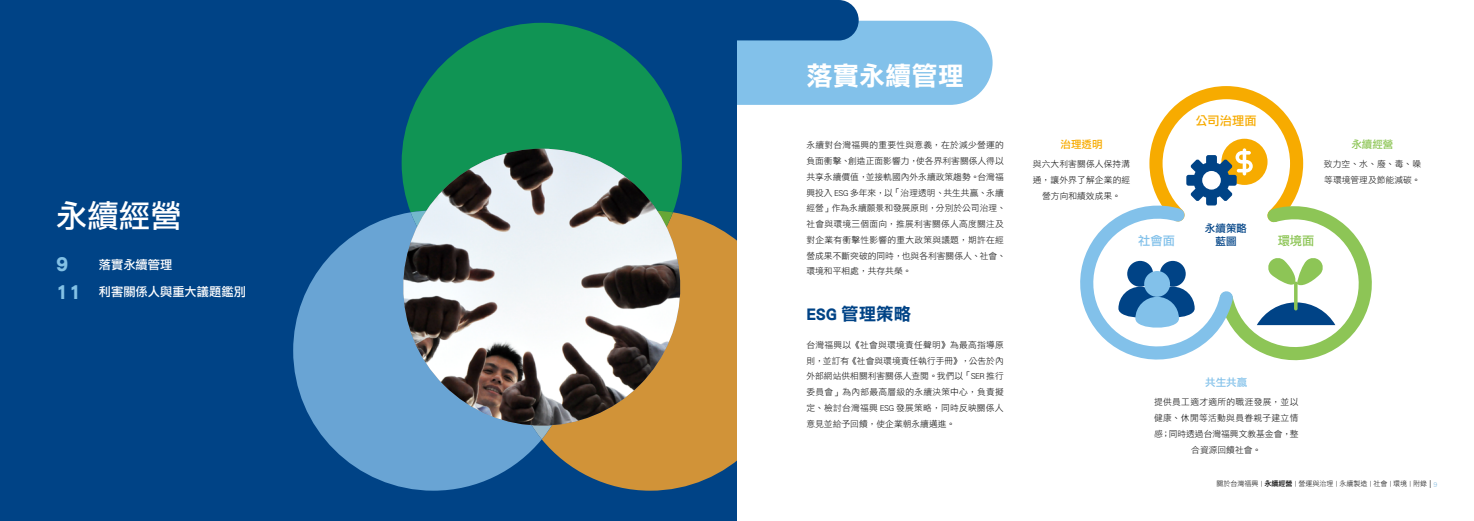
<style>
.page{position:relative;width:1474px;height:521px;background:#fff}
.page>*{position:absolute;margin:0;border:0;box-sizing:border-box;transform-origin:0 0}
.t1{font:31.5px "DF Li Hei Std W5";color:#fff}
.t2{font:26.25px "DF Li Hei Std W7";color:#fff}
.t3{font:21px "DF Li Hei Std W7";color:#83c1e5}
.t4{font:17.5px "DF Li Hei Std W7";color:#004386}
.t5{font:12.25px "DF Li Hei Std W5";color:#fff}
.t6{font:12.25px "DF Li Hei Std W5";color:#f7ab00}
.t7{font:12.25px "DF Li Hei Std W5";color:#82c1ea}
.t8{font:12.25px "DF Li Hei Std W5";color:#8dc556}
.t9{font:10.5px/12.6px "DF Li Hei Std W5";color:#004386;text-align:center}
.t10{font:10.5px "DF Li Hei Std W5";color:#f7ab00}
.t11{font:10.5px "DF Li Hei Std W5";color:#82c1ea}
.t12{font:10.5px "DF Li Hei Std W5";color:#8dc556}
.t13{font:8.75px/15.8px "DF Li Hei Std W3";color:#000}
.t14{font:8.75px/15.8px "DF Li Hei Std W3";letter-spacing:.035em;color:#000;text-align:center}
.t15{font:7px "DF Li Hei Std W3";color:#000}
.s1{font-family:"DF Li Hei Std W7";font-size:21px;color:#83c1e5}
.s2{font-family:"Adobe Ming Std";font-weight:300}
.s3{font-family:"DF Li Hei Std W5"}
.s4{font-family:"Noto Sans CJ Ktc"}
.s5{color:#7fb8df}
</style>
<div class="page">
<div style="left:0;top:0;width:737px;height:521px;background:#004386"></div>
<svg style="left:542px;top:217px;width:195px;height:274px;background:#b18743"></svg>
<svg style="left:404px;top:23px;width:275px;height:112px;fill:#109454"></svg>
<svg style="left:293px;top:217px;width:249px;height:274px;fill:#69a4d4"></svg>
<svg style="left:390px;top:135px;width:303px;height:304px;background:#638e79"></svg>
<img style="left:402px;top:149px;width:279px;height:277px">
<svg style="left:737px;top:0;width:255px;height:105px;background:#7bb2da"></svg>
<svg style="left:1149px;top:86px;width:155px;height:108px"></svg>
<svg style="left:1242px;top:194px;width:130px;height:167px"></svg>
<svg style="left:1080px;top:194px;width:162px;height:166px"></svg>
<h1 class="t1" style="left:56px;top:199px;width:128px">永續經營</h1>
<h3 class="t3" style="left:56px;top:252px;width:14px">9</h3>
<h3 class="t5" style="left:99px;top:258px;width:75px">落實永續管理</h3>
<h3 class="t5" style="left:56px;top:285px;width:192px"><span class="s1">11</span> 利害關係人與重大議題鑑別</h3>
<h2 class="t2" style="left:806px;top:61px;width:159px">落實永續管理</h2>
<p class="t13" style="left:806px;top:137px;width:201px">永續對台灣福興的重要性與意義，在於減少營運的負面衝擊、創造正面影響力，使各界利害關係人得以共享永續價值，並接軌國內外永續政策趨勢。台灣福興投入 ESG 多年來，以「治理透明、共生共贏、永續經營」作為永續願景和發展原則，分別於公司治理、社會與環境三個面向，推展利害關係人高度關注及對企業有衝擊性影響的重大政策與議題，期許在經營成果不斷突破的同時，也與各利害關係人、社會、環境和平相處，共存共榮。</p>
<h3 class="t4" style="left:806px;top:304px;width:106px">ESG 管理策略</h3>
<p class="t13" style="left:806px;top:337px;width:199px;text-align:justify">台灣福興以《社會與環境責任聲明》為最高指導原則，並訂有《社會與環境責任執行手冊》，公告於內外部網站供相關利害關係人查閱。我們以「SER 推行委員會」為內部最高層級的永續決策中心，負責擬定、檢討台灣福興 ESG 發展策略，同時反映關係人意見並給予回饋，使企業朝永續邁進。</p>
<p class="t10" style="left:1060px;top:138px;width:43px">治理透明</p>
<p class="t13" style="left:1032px;top:156px;width:99px;text-align:center">與六大利害關係人保持溝通，讓外界了解企業的經營方向和績效成果。</p>
<h3 class="t6" style="left:1195px;top:114px;width:63px">公司治理面</h3>
<p class="t9" style="left:1204px;top:222px;width:43px">永續策略藍圖</p>
<h3 class="t7" style="left:1138px;top:234px;width:38px">社會面</h3>
<h3 class="t8" style="left:1277px;top:234px;width:38px">環境面</h3>
<p class="t12" style="left:1351px;top:138px;width:43px">永續經營</p>
<p class="t13" style="left:1323px;top:156px;width:99px">致力空、水、廢、毒、噪等環境管理及節能減碳。</p>
<p class="t11" style="left:1205px;top:376px;width:43px">共生共贏</p>
<p class="t14" style="left:1154px;top:394px;width:146px">提供員工適才適所的職涯發展，並以健康、休閒等活動與員眷親子建立情感；同時透過台灣福興文教基金會，整合資源回饋社會。</p>
<p class="t15" style="left:1216px;top:480px;width:222px">關於台灣福興 <span class="s2">|</span> <span class="s3">永續經營</span> <span class="s2">|</span> 營運與治理 <span class="s2">|</span> 永續製造 <span class="s2">|</span> 社會 <span class="s2">|</span> 環境 <span class="s2">|</span> 附錄 <span class="s4">|</span> <span class="s5">9</span></p>
</div>
